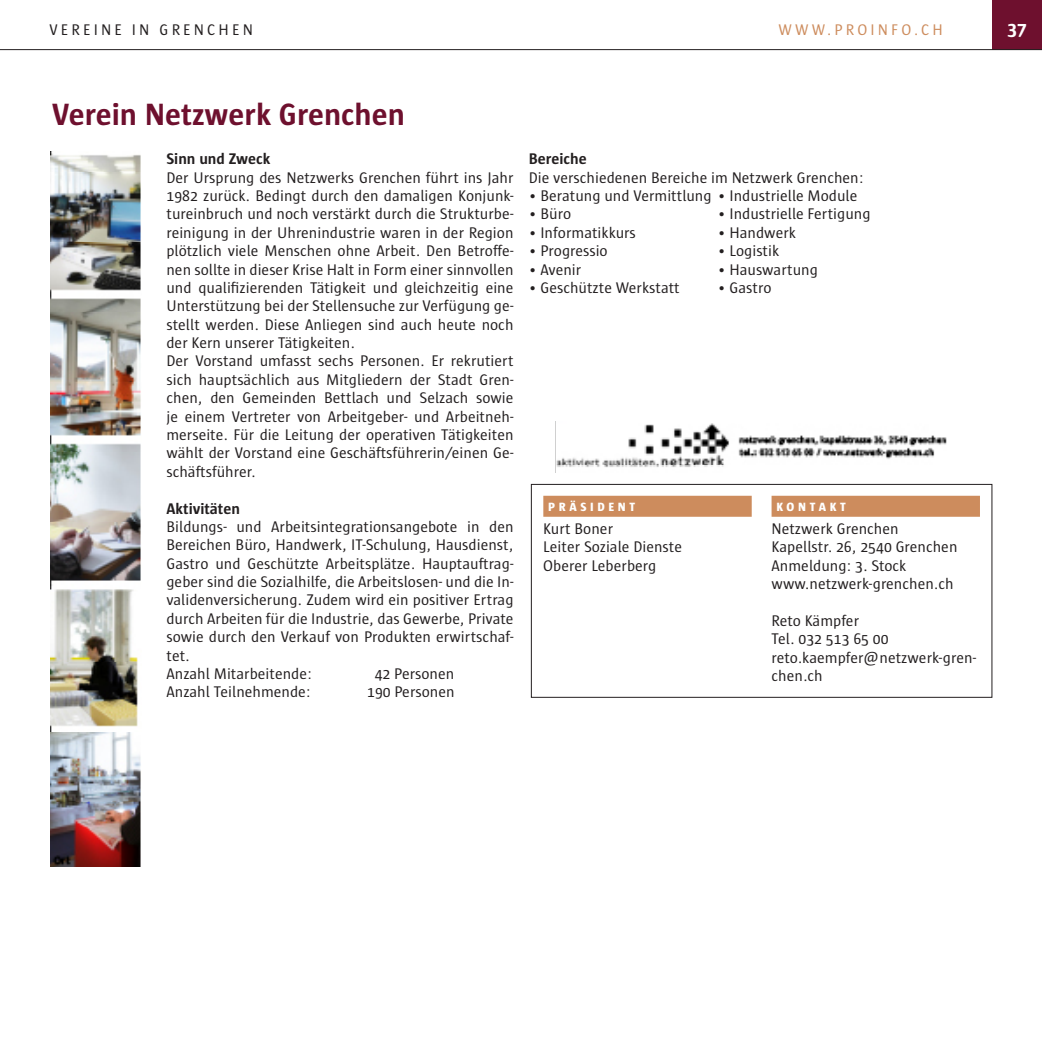
<style>
.page{position:relative;width:1042px;height:1042px;background:#fff}
.page>*{position:absolute;margin:0;border:0;box-sizing:border-box;transform-origin:0 0}
.Headline_Vereine{font:700 31.5px "Sun";color:#6e102e}
.t1{font:700 19.25px "Sun";color:#fff}
.GT{font:15.75px/18.4px "Sun";color:#231f20;text-align:justify}
.GT_Info{font:15.75px/18.4px "Sun";color:#231f20}
.GT_fett{font:700 15.75px "Sun";color:#231f20}
.GT-2{font:15.75px "Sun";letter-spacing:.2em;color:#231f20}
.t2{font:15.75px "Sun";letter-spacing:.2em;color:#cd8c5d}
.GT-3{font:700 15.75px "Sun";color:#231f20}
.Balken_hell{font:800 12.25px "Sun";letter-spacing:.3em;color:#fff}
</style>
<div class="page">
<div style="left:992px;top:0;width:50px;height:49px;background:#6e102e"></div>
<hr style="left:0;top:49px;width:1042px;height:1px;background:#231f20">
<div style="left:531px;top:484px;width:461px;height:214px;border:1px solid #231f20"></div>
<div style="left:543px;top:496px;width:209px;height:21px;background:#cd8c5d"></div>
<div style="left:771px;top:496px;width:209px;height:21px;background:#cd8c5d"></div>
<img style="left:555px;top:422px;width:392px;height:50px">
<img style="left:50px;top:151px;width:91px;height:715px">
<p class="GT-2" style="left:50px;top:21px;width:205px">VEREINE IN GRENCHEN</p>
<p class="t2" style="left:778px;top:21px;width:166px">WWW.PROINFO.CH</p>
<p class="t1" style="left:1007px;top:18px;width:21px">37</p>
<p class="Headline_Vereine" style="left:52px;top:97px;width:354px">Verein Netzwerk Grenchen</p>
<p class="GT_fett" style="left:166px;top:150px;width:105px">Sinn und Zweck</p>
<p class="GT" style="left:166px;top:168px;width:348px">Der Ursprung des Netzwerks Grenchen führt ins Jahr 1982 zurück. Bedingt durch den damaligen Konjunk&shy;tureinbruch und noch verstärkt durch die Strukturbe&shy;reinigung in der Uhrenindustrie waren in der Region plötzlich viele Menschen ohne Arbeit. Den Betroffe&shy;nen sollte in dieser Krise Halt in Form einer sinnvollen und qualifizierenden Tätigkeit und gleichzeitig eine Unterstützung bei der Stellensuche zur Verfügung ge&shy;stellt werden. Diese Anliegen sind auch heute noch der Kern unserer Tätigkeiten.</p>
<p class="GT" style="left:166px;top:352px;width:349px">Der Vorstand umfasst sechs Personen. Er rekrutiert sich hauptsächlich aus Mitgliedern der Stadt Gren&shy;chen, den Gemeinden Bettlach und Selzach sowie je einem Vertreter von Arbeitgeber- und Arbeitneh&shy;merseite. Für die Leitung der operativen Tätigkeiten wählt der Vorstand eine Geschäftsführerin/einen Ge&shy;schäftsführer.</p>
<p class="GT_fett" style="left:166px;top:499px;width:75px">Aktivitäten</p>
<p class="GT" style="left:166px;top:517px;width:349px">Bildungs- und Arbeitsintegrationsangebote in den Bereichen Büro, Handwerk, IT-Schulung, Hausdienst, Gastro und Geschützte Arbeitsplätze. Hauptauftrag&shy;geber sind die Sozialhilfe, die Arbeitslosen- und die In&shy;validenversicherung. Zudem wird ein positiver Ertrag durch Arbeiten für die Industrie, das Gewerbe, Private sowie durch den Verkauf von Produkten erwirtschaf&shy;tet.</p>
<p class="GT" style="left:166px;top:664px;width:147px">Anzahl Mitarbeitende:</p>
<p class="GT" style="left:375px;top:664px;width:81px">42 Personen</p>
<p class="GT" style="left:166px;top:683px;width:146px">Anzahl Teilnehmende:</p>
<p class="GT" style="left:367px;top:683px;width:89px">190 Personen</p>
<p class="GT-3" style="left:529px;top:150px;width:59px">Bereiche</p>
<p class="GT" style="left:529px;top:168px;width:336px">Die verschiedenen Bereiche im Netzwerk Grenchen:</p>
<p class="GT" style="left:529px;top:187px;width:330px">• Beratung und Vermittlung • Industrielle Module</p>
<p class="GT" style="left:529px;top:205px;width:44px">• Büro</p>
<p class="GT" style="left:718px;top:205px;width:154px">• Industrielle Fertigung</p>
<p class="GT" style="left:529px;top:223px;width:109px">• Informatikkurs</p>
<p class="GT" style="left:718px;top:223px;width:80px">• Handwerk</p>
<p class="GT" style="left:529px;top:242px;width:80px">• Progressio</p>
<p class="GT" style="left:718px;top:242px;width:63px">• Logistik</p>
<p class="GT" style="left:529px;top:260px;width:54px">• Avenir</p>
<p class="GT" style="left:718px;top:260px;width:102px">• Hauswartung</p>
<p class="GT" style="left:529px;top:279px;width:152px">• Geschützte Werkstatt</p>
<p class="GT" style="left:718px;top:279px;width:55px">• Gastro</p>
<p class="Balken_hell" style="left:548px;top:500px;width:89px">PRÄSIDENT</p>
<p class="GT_Info" style="left:543px;top:520px;width:71px">Kurt Boner</p>
<p class="GT_Info" style="left:543px;top:538px;width:140px">Leiter Soziale Dienste</p>
<p class="GT_Info" style="left:543px;top:556px;width:115px">Oberer Leberberg</p>
<p class="Balken_hell" style="left:776px;top:500px;width:71px">KONTAKT</p>
<p class="GT_Info" style="left:771px;top:520px;width:129px">Netzwerk Grenchen</p>
<p class="GT_Info" style="left:771px;top:538px;width:187px">Kapellstr. 26, 2540 Grenchen</p>
<p class="GT_Info" style="left:771px;top:556px;width:136px">Anmeldung: 3. Stock</p>
<p class="GT_Info" style="left:771px;top:575px;width:184px">www.netzwerk-grenchen.ch</p>
<p class="GT_Info" style="left:771px;top:611px;width:89px">Reto Kämpfer</p>
<p class="GT_Info" style="left:771px;top:630px;width:119px">Tel. 032 513 65 00</p>
<p class="GT_Info" style="left:771px;top:648px;width:206px">reto.kaempfer@netzwerk-gren&shy;chen.ch</p>
</div>
